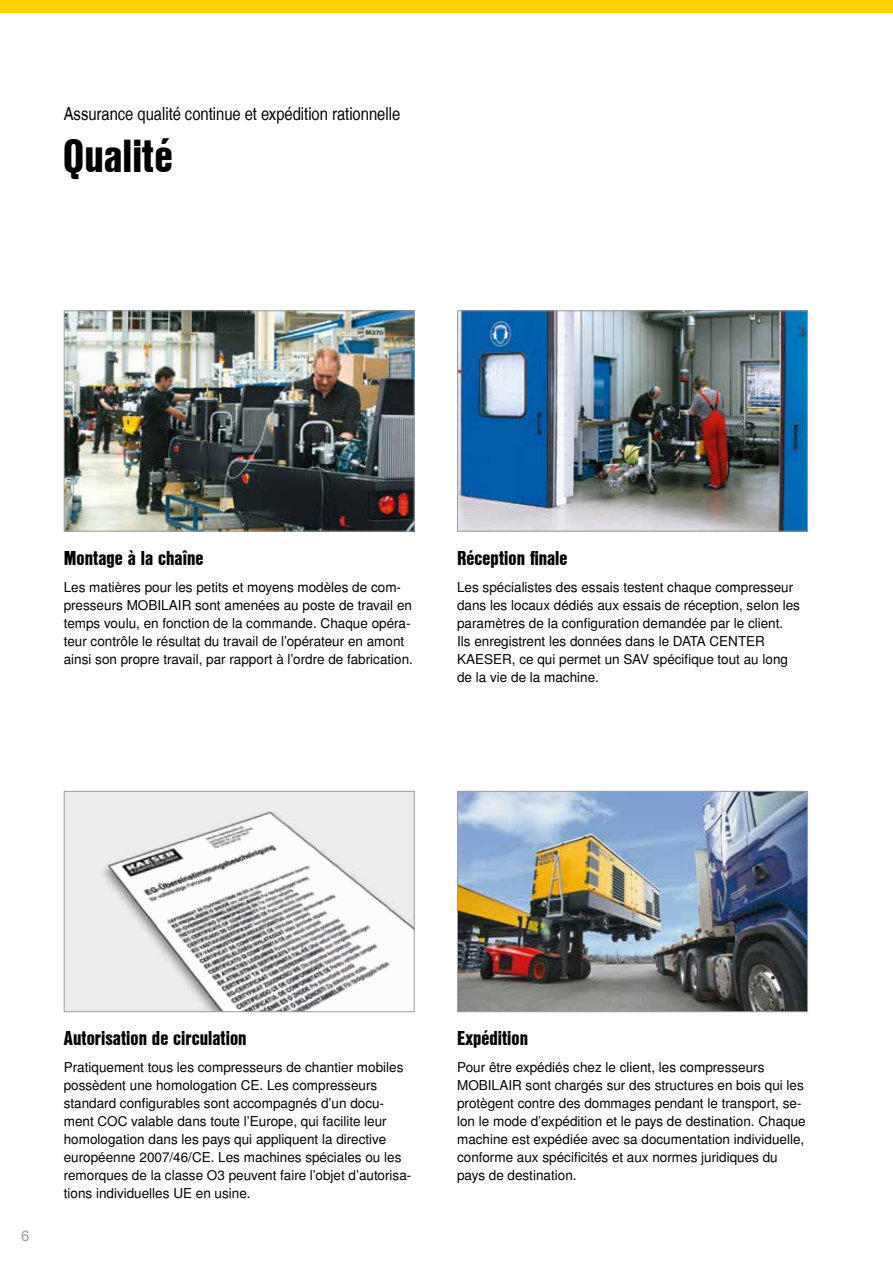
<style>
.page{position:relative;width:893px;height:1263px;background:#fff}
.page>*{position:absolute;margin:0;border:0;box-sizing:border-box;transform-origin:0 0}
.t1{font:45px "Nimbus San L Bla Con";color:#000}
.t2{font:19.5px "Nimbus San L Bla Con";color:#000}
.t3{font:18px "Nimbus San L Reg Con";color:#000}
.t4{font:15px "Nimbus San L";color:#9d9d9c}
.t5{font:13.5px/18px "Nimbus San L";color:#000}
</style>
<div class="page">
<div style="left:0;top:0;width:893px;height:13px;background:#ffd500"></div>
<img style="left:66px;top:312px;width:347px;height:217px">
<div style="left:64px;top:310px;width:351px;height:221px;border:1px solid #9d9d9c"></div>
<img style="left:459px;top:793px;width:347px;height:217px">
<div style="left:457px;top:791px;width:351px;height:221px;border:1px solid #9d9d9c"></div>
<img style="left:459px;top:312px;width:347px;height:217px">
<div style="left:457px;top:310px;width:351px;height:221px;border:1px solid #9d9d9c"></div>
<img style="left:66px;top:793px;width:347px;height:217px">
<div style="left:64px;top:791px;width:351px;height:221px;border:1px solid #9d9d9c"></div>
<h3 class="t3" style="left:64px;top:103px;width:338px">Assurance qualité continue et expédition rationnelle</h3>
<h1 class="t1" style="left:63px;top:122px;width:112px">Qualité</h1>
<h2 class="t2" style="left:64px;top:544px;width:141px">Montage à la chaîne</h2>
<p class="t5" style="left:64px;top:579px;width:351px">Les matières pour les petits et moyens modèles de com&shy;presseurs MOBILAIR sont amenées au poste de travail en temps voulu, en fonction de la commande. Chaque opéra&shy;teur contrôle le résultat du travail de l’opérateur en amont ainsi son propre travail, par rapport à l’ordre de fabrication.</p>
<h2 class="t2" style="left:457px;top:544px;width:112px">Réception finale</h2>
<p class="t5" style="left:457px;top:579px;width:344px">Les spécialistes des essais testent chaque compresseur dans les locaux dédiés aux essais de réception, selon les paramètres de la configuration demandée par le client.<br>Ils enregistrent les données dans le DATA CENTER KAESER, ce qui permet un SAV spécifique tout au long de la vie de la machine.</p>
<p class="t4" style="left:21px;top:1226px;width:10px">6</p>
<h2 class="t2" style="left:64px;top:1024px;width:184px">Autorisation de circulation</h2>
<p class="t5" style="left:64px;top:1059px;width:349px">Pratiquement tous les compresseurs de chantier mobiles possèdent une homologation CE. Les compresseurs standard configurables sont accompagnés d’un docu&shy;ment COC valable dans toute l’Europe, qui facilite leur homologation dans les pays qui appliquent la directive européenne 2007/46/CE. Les machines spéciales ou les remorques de la classe O3 peuvent faire l’objet d’autorisa&shy;tions individuelles UE en usine.</p>
<h2 class="t2" style="left:457px;top:1024px;width:72px">Expédition</h2>
<p class="t5" style="left:457px;top:1059px;width:350px">Pour être expédiés chez le client, les compresseurs MOBILAIR sont chargés sur des structures en bois qui les protègent contre des dommages pendant le transport, se&shy;lon le mode d’expédition et le pays de destination. Chaque machine est expédiée avec sa documentation individuelle, conforme aux spécificités et aux normes juridiques du pays de destination.</p>
</div>
